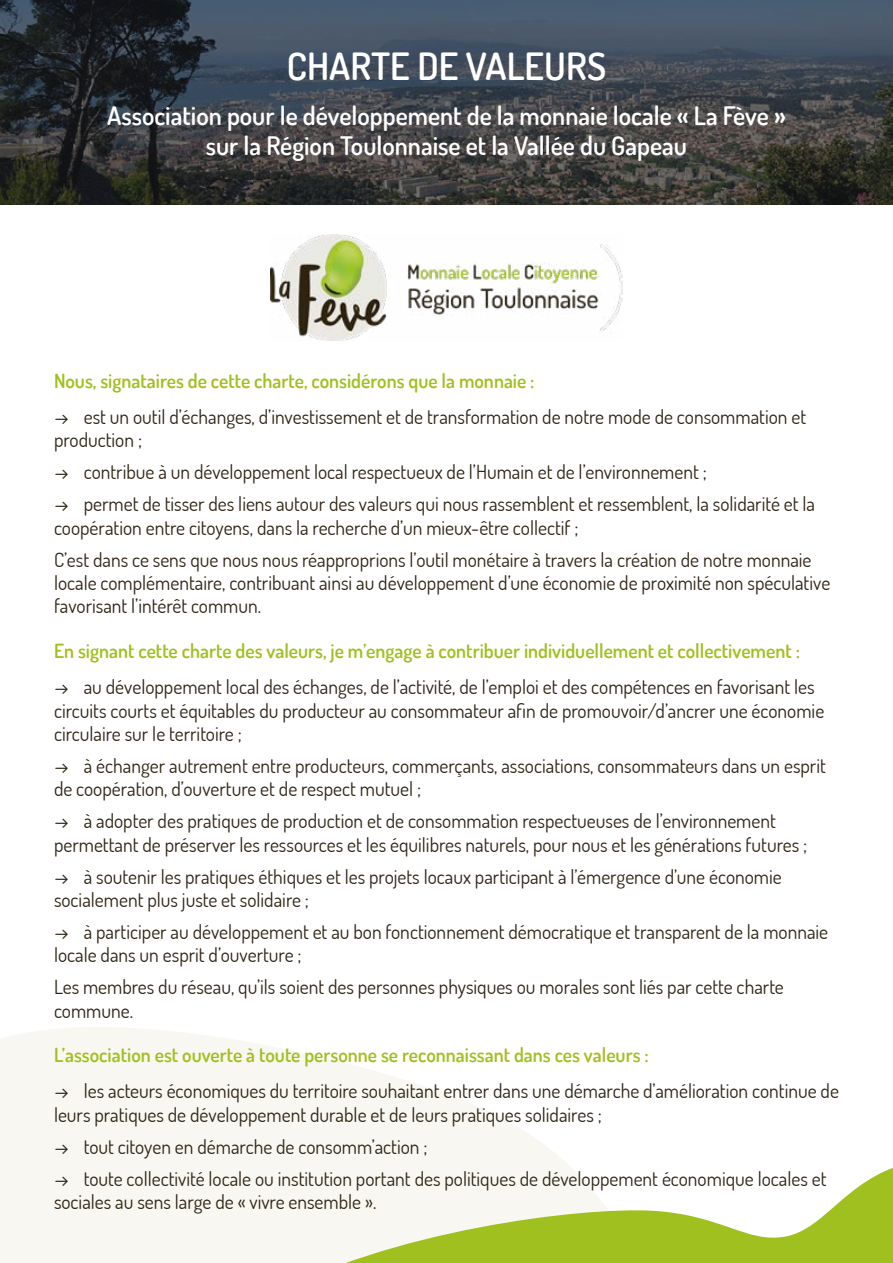
<style>
.page{position:relative;width:893px;height:1263px;background:#fff}
.page>*{position:absolute;margin:0;border:0;box-sizing:border-box;transform-origin:0 0}
.t1{font:600 37.5px "Dosis";color:#fff}
.t2{font:600 25.5px/30.6px "Dosis";color:#fff;text-align:center}
.t3{font:19.5px/23.4px "Dosis";color:#2e2414}
.t4{font:600 19.5px "Dosis";color:#a0c01f}
</style>
<div class="page">
<svg style="left:0;top:1027px;width:546px;height:236px;fill:#f9f7f2"></svg>
<svg style="left:53px;top:1147px;width:840px;height:116px;fill:#f9f7f2"></svg>
<img style="left:0;top:0;width:893px;height:205px">
<img style="left:270px;top:235px;width:353px;height:105px">
<h1 class="t1" style="left:287px;top:42px;width:321px">CHARTE DE VALEURS</h1>
<h2 class="t2" style="left:107px;top:100px;width:680px">Association pour le développement de la monnaie locale « La Fève » sur la Région Toulonnaise et la Vallée du Gapeau</h2>
<p class="t4" style="left:54px;top:368px;width:482px">Nous, signataires de cette charte, considérons que la monnaie :</p>
<p class="t3" style="left:54px;top:405px;width:754px">→ est un outil d’échanges, d’investissement et de transformation de notre mode de consommation et production ;</p>
<p class="t3" style="left:54px;top:460px;width:654px">→ contribue à un développement local respectueux de l’Humain et de l’environnement ;</p>
<p class="t3" style="left:54px;top:492px;width:763px">→ permet de tisser des liens autour des valeurs qui nous rassemblent et ressemblent, la solidarité et la coopération entre citoyens, dans la recherche d’un mieux-être collectif ;</p>
<p class="t3" style="left:54px;top:547px;width:778px">C’est dans ce sens que nous nous réapproprions l’outil monétaire à travers la création de notre monnaie locale complémentaire, contribuant ainsi au développement d’une économie de proximité non spéculative favorisant l’intérêt commun.</p>
<p class="t4" style="left:54px;top:638px;width:747px">En signant cette charte des valeurs, je m’engage à contribuer individuellement et collectivement :</p>
<p class="t3" style="left:54px;top:675px;width:772px">→ au développement local des échanges, de l’activité, de l’emploi et des compétences en favorisant les circuits courts et équitables du producteur au consommateur afin de promouvoir/d’ancrer une économie circulaire sur le territoire ;</p>
<p class="t3" style="left:54px;top:753px;width:773px">→ à échanger autrement entre producteurs, commerçants, associations, consommateurs dans un esprit de coopération, d’ouverture et de respect mutuel ;</p>
<p class="t3" style="left:54px;top:809px;width:755px">→ à adopter des pratiques de production et de consommation respectueuses de l’environnement permettant de préserver les ressources et les équilibres naturels, pour nous et les générations futures ;</p>
<p class="t3" style="left:54px;top:864px;width:729px">→ à soutenir les pratiques éthiques et les projets locaux participant à l’émergence d’une économie socialement plus juste et solidaire ;</p>
<p class="t3" style="left:54px;top:919px;width:776px">→ à participer au développement et au bon fonctionnement démocratique et transparent de la monnaie locale dans un esprit d’ouverture ;</p>
<p class="t3" style="left:54px;top:975px;width:731px">Les membres du réseau, qu’ils soient des personnes physiques ou morales sont liés par cette charte commune.</p>
<p class="t4" style="left:54px;top:1042px;width:596px">L’association est ouverte à toute personne se reconnaissant dans ces valeurs :</p>
<p class="t3" style="left:54px;top:1079px;width:786px">→ les acteurs économiques du territoire souhaitant entrer dans une démarche d’amélioration continue de leurs pratiques de développement durable et de leurs pratiques solidaires ;</p>
<p class="t3" style="left:54px;top:1134px;width:375px">→ tout citoyen en démarche de consomm’action ;</p>
<p class="t3" style="left:54px;top:1166px;width:774px">→ toute collectivité locale ou institution portant des politiques de développement économique locales et sociales au sens large de « vivre ensemble ».</p>
</div>
